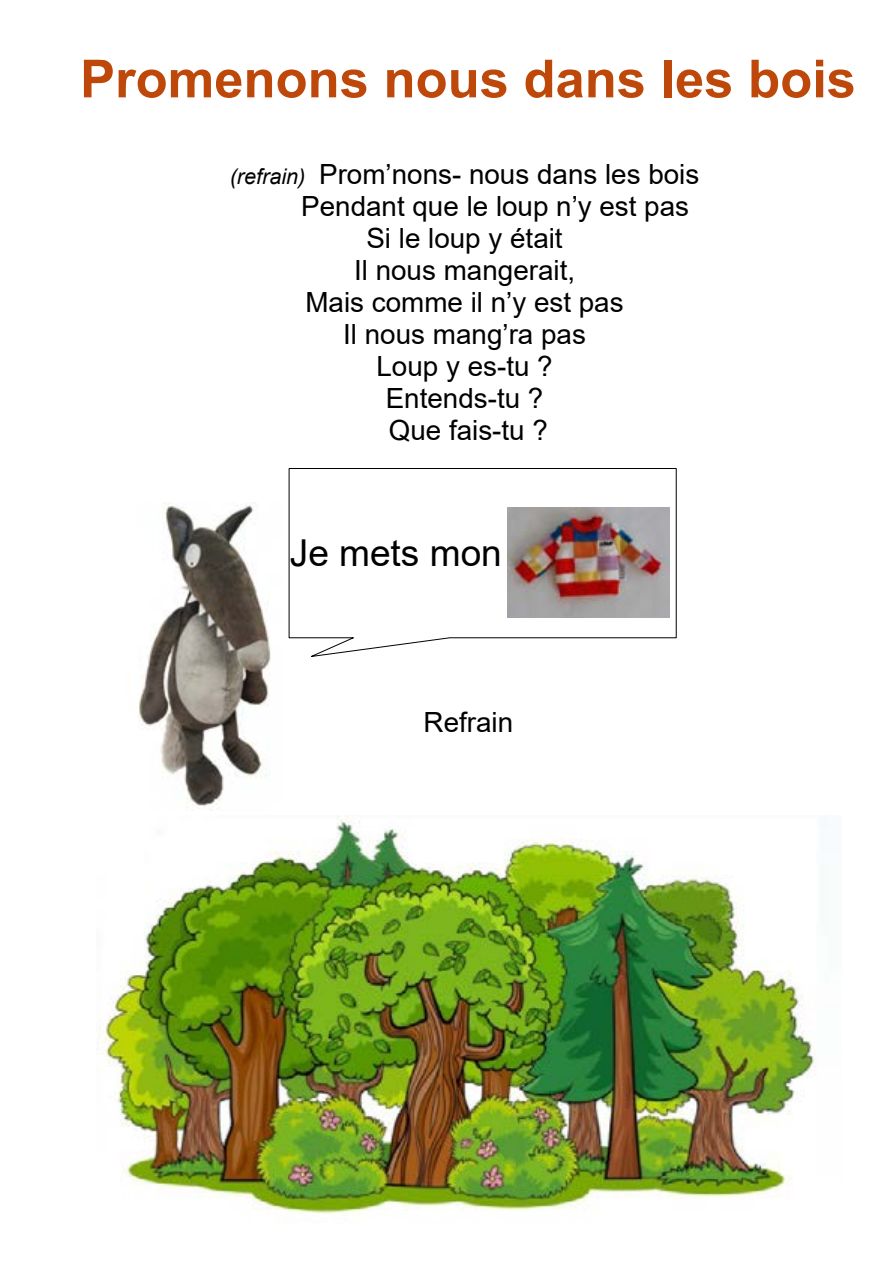
<style>
.page{position:relative;width:893px;height:1263px;background:#fff}
.page>*{position:absolute;margin:0;border:0;box-sizing:border-box;transform-origin:0 0}
.t1{font:700 52.5px "Arial";color:#be480a}
.t2{font:37.05px "Arial";color:#000}
.t3{font:27.75px "Arial";color:#000}
.s1{font-style:italic;font-size:21.6px}
</style>
<div class="page">
<img style="left:97px;top:815px;width:719px;height:400px">
<img style="left:138px;top:502px;width:133px;height:309px">
<svg style="left:288px;top:468px;width:389px;height:189px"></svg>
<img style="left:507px;top:508px;width:162px;height:109px">
<h1 class="t1" style="left:80px;top:49px;width:777px">Promenons nous dans les bois</h1>
<p class="t3" style="left:230px;top:164px;width:471px"><span class="s1">(refrain)</span> Prom’nons- nous dans les bois</p>
<p class="t3" style="left:301px;top:196px;width:389px">Pendant que le loup n’y est pas</p>
<p class="t3" style="left:366px;top:228px;width:198px">Si le loup y était</p>
<p class="t3" style="left:354px;top:260px;width:223px">Il nous mangerait,</p>
<p class="t3" style="left:305px;top:292px;width:320px">Mais comme il n’y est pas</p>
<p class="t3" style="left:343px;top:324px;width:244px">Il nous mang’ra pas</p>
<p class="t3" style="left:376px;top:356px;width:178px">Loup y es-tu ?</p>
<p class="t3" style="left:386px;top:388px;width:159px">Entends-tu ?</p>
<p class="t3" style="left:389px;top:420px;width:161px">Que fais-tu ?</p>
<h2 class="t2" style="left:290px;top:539px;width:214px">Je mets mon</h2>
<p class="t3" style="left:424px;top:711px;width:91px">Refrain</p>
</div>
